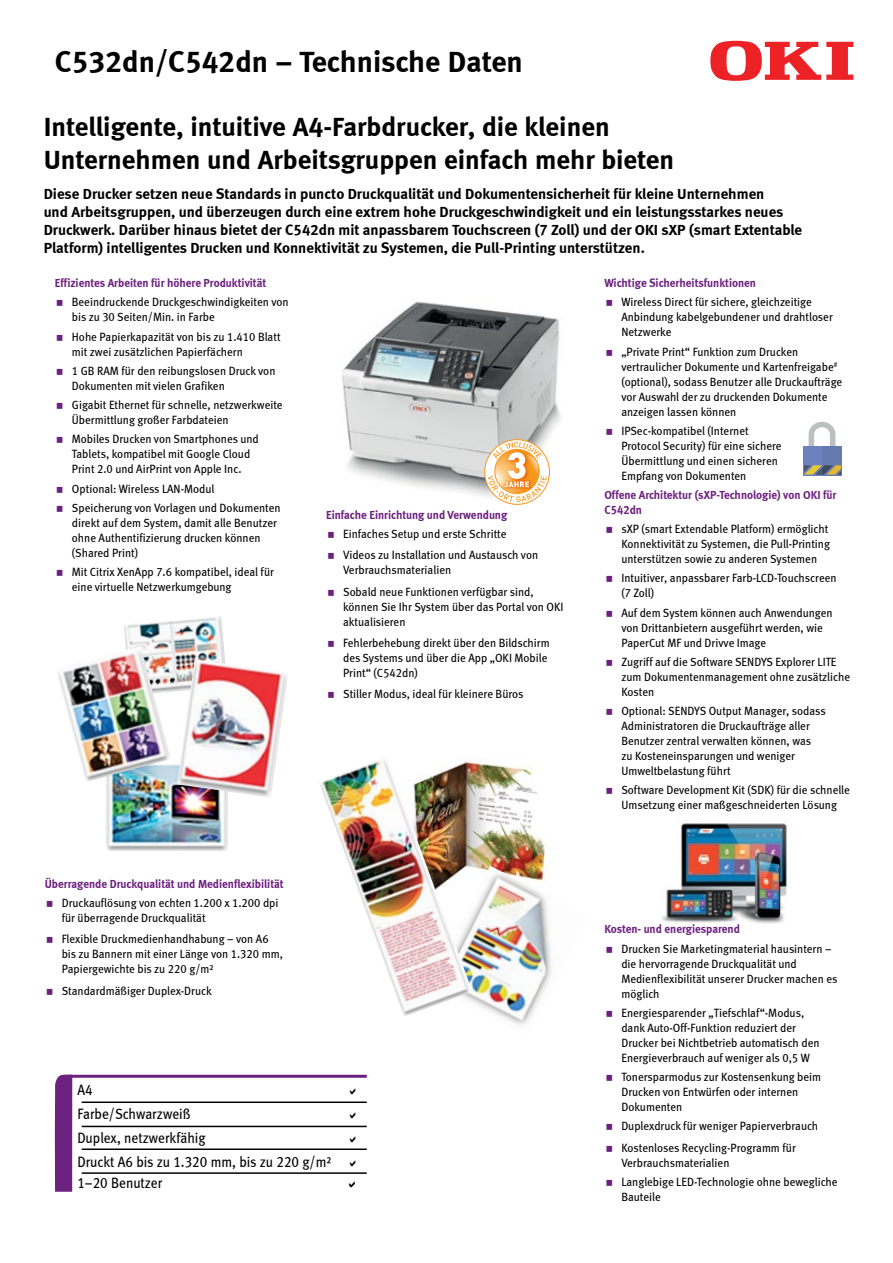
<style>
.page{position:relative;width:893px;height:1263px;background:#fff}
.page>*{position:absolute;margin:0;border:0;box-sizing:border-box;transform-origin:0 0}
.t1{font:30px "Meta Bold LF";color:#000}
.t2{font:27px/32.4px "Meta Bold LF";color:#000}
.t3{font:15px/18px "Meta Bold LF";color:#000}
.t4{font:15px/24px "Meta Book LF";color:#000;scale:.9 1}
.t5{font:12px/15px "Meta Book LF";color:#000;scale:.94 1}
.t6{font:12px/15px "Meta Bold LF";color:#6c217f;scale:.94 1}
</style>
<div class="page">
<img style="left:472px;top:762px;width:73px;height:104px">
<img style="left:472px;top:866px;width:82px;height:159px">
<img style="left:124px;top:616px;width:101px;height:76px">
<svg style="left:710px;top:41px;width:143px;height:40px"></svg>
<img style="left:342px;top:302px;width:218px;height:194px">
<svg style="left:484px;top:439px;width:66px;height:66px"></svg>
<svg style="left:54px;top:1074px;width:18px;height:118px;background:#763088"></svg>
<hr style="left:64px;top:1075px;width:303px;height:3px;background:#6c217f">
<hr style="left:82px;top:1101px;width:285px;height:2px;background:#000">
<hr style="left:82px;top:1126px;width:285px;height:1px;background:#000">
<hr style="left:82px;top:1148px;width:285px;height:2px;background:#000">
<hr style="left:82px;top:1172px;width:285px;height:2px;background:#000">
<svg style="left:808px;top:421px;width:28px;height:25px"></svg>
<div style="left:803px;top:446px;width:39px;height:29px;background:#6c81be"></div>
<div style="left:822px;top:446px;width:20px;height:29px;background:#657aaf"></div>
<svg style="left:804px;top:465px;width:37px;height:9px"></svg>
<img style="left:319px;top:759px;width:153px;height:257px">
<img style="left:106px;top:764px;width:121px;height:86px">
<img style="left:177px;top:659px;width:111px;height:138px">
<img style="left:58px;top:646px;width:113px;height:136px">
<img style="left:661px;top:823px;width:126px;height:100px">
<h1 class="t1" style="left:55px;top:44px;width:469px">C532dn/C542dn – Technische Daten</h1>
<h2 class="t2" style="left:44px;top:110px;width:632px">Intelligente, intuitive A4-Farbdrucker, die kleinen<br>Unternehmen und Arbeitsgruppen einfach mehr bieten</h2>
<p class="t3" style="left:44px;top:185px;width:760px">Diese Drucker setzen neue Standards in puncto Druckqualität und Dokumentensicherheit für kleine Unternehmen<br>und Arbeitsgruppen, und überzeugen durch eine extrem hohe Druckgeschwindigkeit und ein leistungsstarkes neues Druckwerk. Darüber hinaus bietet der C542dn mit anpassbarem Touchscreen (7 Zoll) und der OKI sXP (smart Extentable Platform) intelligentes Drucken und Konnektivität zu Systemen, die Pull-Printing unterstützen.</p>
<p class="t6" style="left:55px;top:275px;width:226px">Effizientes Arbeiten für höhere Produktivität</p>
<p class="t5" style="left:72px;top:294px;width:232px">Beeindruckende Druckgeschwindigkeiten von bis zu 30 Seiten/Min. in Farbe</p>
<p class="t5" style="left:72px;top:329px;width:223px">Hohe Papierkapazität von bis zu 1.410 Blatt mit zwei zusätzlichen Papierfächern</p>
<p class="t5" style="left:72px;top:363px;width:218px">1 GB RAM für den reibungslosen Druck von<br>Dokumenten mit vielen Grafiken</p>
<p class="t5" style="left:72px;top:397px;width:226px">Gigabit Ethernet für schnelle, netzwerkweite<br>Übermittlung großer Farbdateien</p>
<p class="t5" style="left:72px;top:431px;width:200px">Mobiles Drucken von Smartphones und<br>Tablets, kompatibel mit Google Cloud<br>Print 2.0 und AirPrint von Apple Inc.</p>
<p class="t5" style="left:72px;top:479px;width:223px;line-height:19.2px">Optional: Wireless LAN-Modul<br>Speicherung von Vorlagen und Dokumenten</p>
<p class="t5" style="left:72px;top:515px;width:220px">direkt auf dem System, damit alle Benutzer ohne Authentifizierung drucken können (Shared Print)</p>
<p class="t5" style="left:72px;top:564px;width:216px">Mit Citrix XenApp 7.6 kompatibel, ideal für eine virtuelle Netzwerkumgebung</p>
<p class="t6" style="left:326px;top:507px;width:194px">Einfache Einrichtung und Verwendung</p>
<p class="t5" style="left:343px;top:523px;width:209px;line-height:21.5px">Einfaches Setup und erste Schritte<br>Videos zu Installation und Austausch von</p>
<p class="t5" style="left:343px;top:559px;width:204px;line-height:21.5px">Verbrauchsmaterialien<br>Sobald neue Funktionen verfügbar sind,</p>
<p class="t5" style="left:343px;top:599px;width:236px">können Sie Ihr System über das Portal von OKI aktualisieren</p>
<p class="t5" style="left:343px;top:635px;width:221px">Fehlerbehebung direkt über den Bildschirm des Systems und über die App „OKI Mobile<br>Print“ (C542dn)</p>
<p class="t5" style="left:343px;top:686px;width:193px">Stiller Modus, ideal für kleinere Büros</p>
<p class="t6" style="left:45px;top:876px;width:256px">Überragende Druckqualität und Medienflexibilität</p>
<p class="t5" style="left:62px;top:895px;width:232px">Druckauflösung von echten 1.200 x 1.200 dpi für überragende Druckqualität</p>
<p class="t5" style="left:62px;top:932px;width:237px">Flexible Druckmedienhandhabung – von A6 bis zu Bannern mit einer Länge von 1.320 mm,<br>Papiergewichte bis zu 220 g/m²</p>
<p class="t5" style="left:62px;top:983px;width:161px">Standardmäßiger Duplex-Druck</p>
<p class="t4" style="left:77px;top:1078px;width:284px">A4<br>Farbe/Schwarzweiß<br>Duplex, netzwerkfähig<br>Druckt A6 bis zu 1.320 mm, bis zu 220 g/m²</p>
<p class="t4" style="left:77px;top:1171px;width:96px">1–20 Benutzer</p>
<p class="t6" style="left:604px;top:275px;width:163px">Wichtige Sicherheitsfunktionen</p>
<p class="t5" style="left:621px;top:294px;width:226px">Wireless Direct für sichere, gleichzeitige<br>Anbindung kabelgebundener und drahtloser<br>Netzwerke</p>
<p class="t5" style="left:621px;top:344px;width:237px">„Private Print“ Funktion zum Drucken vertraulicher Dokumente und Kartenfreigabe<sup># </sup>(optional), sodass Benutzer alle Druckaufträge vor Auswahl der zu druckenden Dokumente anzeigen lassen können</p>
<p class="t5" style="left:621px;top:423px;width:172px">IPSec-kompatibel (Internet<br>Protocol Security) für eine sichere<br>Übermittlung und einen sicheren<br>Empfang von Dokumenten</p>
<p class="t6" style="left:604px;top:487px;width:248px">Offene Architektur (sXP-Technologie) von OKI für<br>C542dn</p>
<p class="t5" style="left:621px;top:521px;width:223px">sXP (smart Extendable Platform) ermöglicht<br>Konnektivität zu Systemen, die Pull-Printing unterstützen sowie zu anderen Systemen</p>
<p class="t5" style="left:621px;top:571px;width:230px">Intuitiver, anpassbarer Farb-LCD-Touchscreen (7 Zoll)</p>
<p class="t5" style="left:621px;top:605px;width:226px">Auf dem System können auch Anwendungen von Drittanbietern ausgeführt werden, wie<br>PaperCut MF und Drivve Image</p>
<p class="t5" style="left:621px;top:654px;width:245px">Zugriff auf die Software SENDYS Explorer LITE zum Dokumentenmanagement ohne zusätzliche<br>Kosten</p>
<p class="t5" style="left:621px;top:703px;width:219px">Optional: SENDYS Output Manager, sodass Administratoren die Druckaufträge aller Benutzer zentral verwalten können, was<br>zu Kosteneinsparungen und weniger Umweltbelastung führt</p>
<p class="t5" style="left:621px;top:783px;width:245px">Software Development Kit (SDK) für die schnelle<br>Umsetzung einer maßgeschneiderten Lösung</p>
<p class="t6" style="left:604px;top:921px;width:146px">Kosten- und energiesparend</p>
<p class="t5" style="left:621px;top:941px;width:231px">Drucken Sie Marketingmaterial hausintern – die hervorragende Druckqualität und Medienflexibilität unserer Drucker machen es möglich</p>
<p class="t5" style="left:621px;top:1005px;width:212px">Energiesparender „Tiefschlaf“-Modus, dank Auto-Off-Funktion reduziert der Drucker bei Nichtbetrieb automatisch den Energieverbrauch auf weniger als 0,5 W</p>
<p class="t5" style="left:621px;top:1069px;width:214px">Tonersparmodus zur Kostensenkung beim<br>Drucken von Entwürfen oder internen<br>Dokumenten</p>
<p class="t5" style="left:621px;top:1115px;width:211px;line-height:21.5px">Duplexdruck für weniger Papierverbrauch<br>Kostenloses Recycling-Programm für</p>
<p class="t5" style="left:621px;top:1153px;width:232px;line-height:19.2px">Verbrauchsmaterialien<br>Langlebige LED-Technologie ohne bewegliche</p>
<p class="t5" style="left:621px;top:1189px;width:43px">Bauteile</p>
</div>
